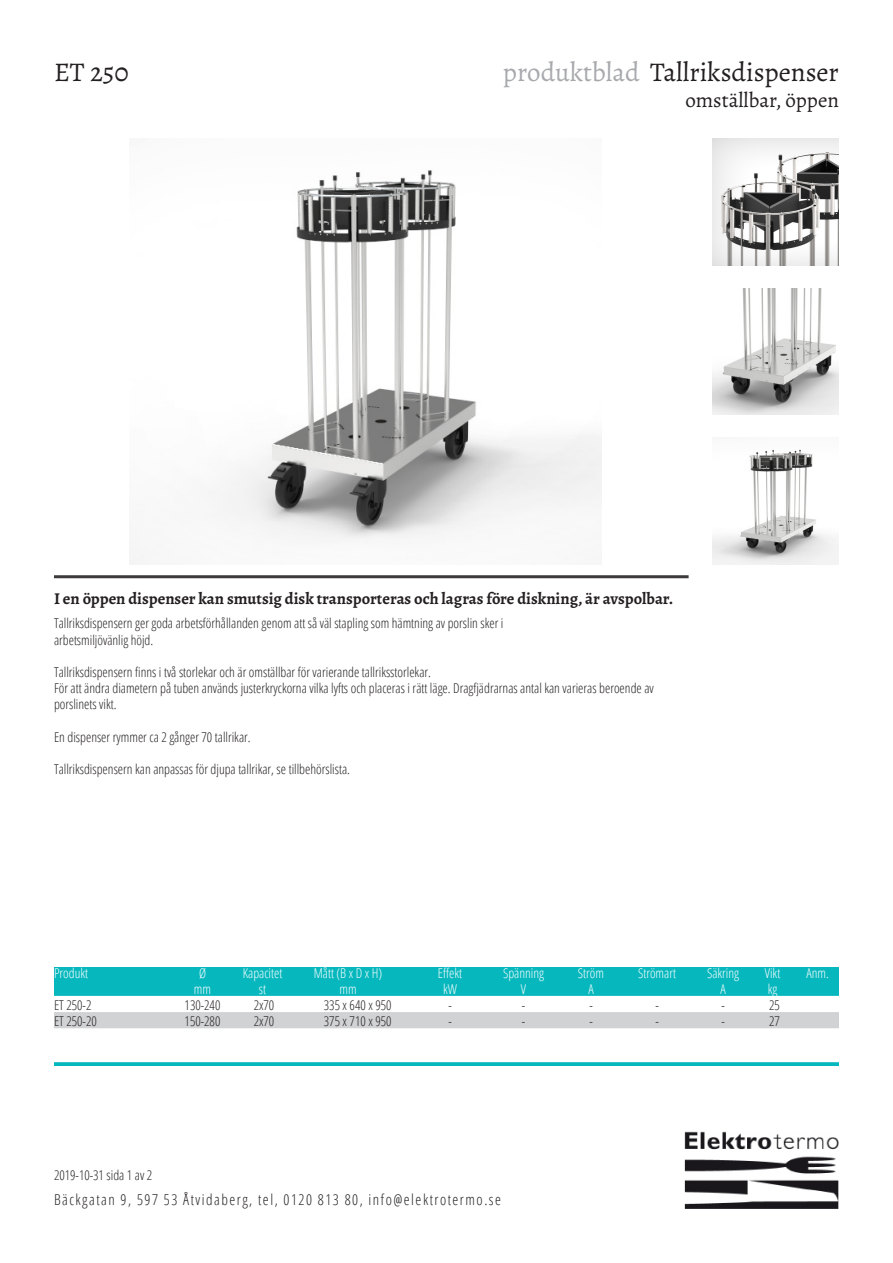
<style>
.page{position:relative;width:893px;height:1263px;background:#fff}
.page>*{position:absolute;margin:0;border:0;box-sizing:border-box;transform-origin:0 0}
.t1{font:27px "Alegreya";color:#231f20}
.t2{font:21px "Alegreya";color:#231f20}
.Rubrik_2{font:700 16.5px "Alegreya";color:#231f20}
.t3{font:300 15px "Open Sans Condensed";letter-spacing:.1em;color:#231f20}
.Brödtext_1{font:300 13.5px/16.2px "Open Sans Condensed";color:#231f20}
.Lista_fakta_rubrikra{font:300 13.5px "Open Sans Condensed";color:#fff}
.Lista_fakta_grå_rad{font:300 13.5px "Open Sans Condensed";color:#231f20}
.Lista_fakta_vit_rad{font:300 13.5px "Open Sans Condensed";color:#231f20}
.s1{color:#a8a9ad}
</style>
<div class="page">
<img style="left:129px;top:170px;width:473px;height:394px">
<div style="left:54px;top:967px;width:785px;height:99px;background:#06b8be"></div>
<div style="left:54px;top:996px;width:785px;height:17px;background:#fff"></div>
<div style="left:54px;top:1012px;width:785px;height:18px;background:#d1d2d4"></div>
<div style="left:54px;top:1028px;width:785px;height:18px;background:#fff"></div>
<div style="left:54px;top:1044px;width:785px;height:18px;background:#fff"></div>
<img style="left:685px;top:1131px;width:154px;height:78px">
<hr style="left:54px;top:575px;width:635px;height:3px;background:#3c3a3b">
<img style="left:713px;top:139px;width:126px;height:126px">
<img style="left:713px;top:288px;width:126px;height:127px">
<img style="left:713px;top:449px;width:126px;height:115px">
<p class="t1" style="left:54px;top:55px;width:76px">ET 250</p>
<p class="t1" style="left:503px;top:55px;width:338px"><span class="s1">produktblad</span> Tallriksdispenser</p>
<p class="t2" style="left:685px;top:86px;width:155px">omställbar, öppen</p>
<p class="Rubrik_2" style="left:54px;top:587px;width:621px">I en öppen dispenser kan smutsig disk transporteras och lagras före diskning, är avspolbar.</p>
<p class="Brödtext_1" style="left:54px;top:615px;width:451px">Tallriksdispensern ger goda arbetsförhållanden genom att så väl stapling som hämtning av porslin sker i arbetsmiljövänlig höjd.</p>
<p class="Brödtext_1" style="left:54px;top:663px;width:378px">Tallriksdispensern finns i två storlekar och är omställbar för varierande tallriksstorlekar.</p>
<p class="Brödtext_1" style="left:54px;top:680px;width:601px">För att ändra diametern på tuben används justerkryckorna vilka lyfts och placeras i rätt läge. Dragfjädrarnas antal kan varieras beroende av porslinets vikt.</p>
<p class="Brödtext_1" style="left:54px;top:728px;width:198px">En dispenser rymmer ca 2 gånger 70 tallrikar.</p>
<p class="Brödtext_1" style="left:54px;top:761px;width:297px">Tallriksdispensern kan anpassas för djupa tallrikar, se tillbehörslista.</p>
<p class="Lista_fakta_rubrikra" style="left:54px;top:964px;width:36px">Produkt</p>
<p class="Lista_fakta_rubrikra" style="left:199px;top:964px;width:9px">Ø</p>
<p class="Lista_fakta_rubrikra" style="left:243px;top:964px;width:41px">Kapacitet</p>
<p class="Lista_fakta_rubrikra" style="left:314px;top:964px;width:70px">Mått (B x D x H)</p>
<p class="Lista_fakta_rubrikra" style="left:438px;top:964px;width:26px">Effekt</p>
<p class="Lista_fakta_rubrikra" style="left:503px;top:964px;width:43px">Spänning</p>
<p class="Lista_fakta_rubrikra" style="left:578px;top:964px;width:28px">Ström</p>
<p class="Lista_fakta_rubrikra" style="left:638px;top:964px;width:39px">Strömart</p>
<p class="Lista_fakta_rubrikra" style="left:707px;top:964px;width:34px">Säkring</p>
<p class="Lista_fakta_rubrikra" style="left:765px;top:964px;width:17px">Vikt</p>
<p class="Lista_fakta_rubrikra" style="left:806px;top:964px;width:24px">Anm.</p>
<p class="Lista_fakta_rubrikra" style="left:194px;top:980px;width:19px">mm</p>
<p class="Lista_fakta_rubrikra" style="left:259px;top:980px;width:9px">st</p>
<p class="Lista_fakta_rubrikra" style="left:339px;top:980px;width:19px">mm</p>
<p class="Lista_fakta_rubrikra" style="left:443px;top:980px;width:15px">kW</p>
<p class="Lista_fakta_rubrikra" style="left:521px;top:980px;width:7px">V</p>
<p class="Lista_fakta_rubrikra" style="left:588px;top:980px;width:7px">A</p>
<p class="Lista_fakta_rubrikra" style="left:720px;top:980px;width:7px">A</p>
<p class="Lista_fakta_rubrikra" style="left:768px;top:980px;width:11px">kg</p>
<p class="Lista_fakta_vit_rad" style="left:54px;top:996px;width:39px">ET 250-2</p>
<p class="Lista_fakta_vit_rad" style="left:185px;top:996px;width:37px">130-240</p>
<p class="Lista_fakta_vit_rad" style="left:254px;top:996px;width:22px">2x70</p>
<p class="Lista_fakta_vit_rad" style="left:324px;top:996px;width:69px">335 x 640 x 950</p>
<p class="Lista_fakta_vit_rad" style="left:448px;top:996px;width:5px">-</p>
<p class="Lista_fakta_vit_rad" style="left:522px;top:996px;width:5px">-</p>
<p class="Lista_fakta_vit_rad" style="left:589px;top:996px;width:5px">-</p>
<p class="Lista_fakta_vit_rad" style="left:655px;top:996px;width:5px">-</p>
<p class="Lista_fakta_vit_rad" style="left:721px;top:996px;width:5px">-</p>
<p class="Lista_fakta_vit_rad" style="left:769px;top:996px;width:12px">25</p>
<p class="Lista_fakta_grå_rad" style="left:54px;top:1012px;width:44px">ET 250-20</p>
<p class="Lista_fakta_grå_rad" style="left:185px;top:1012px;width:37px">150-280</p>
<p class="Lista_fakta_grå_rad" style="left:254px;top:1012px;width:22px">2x70</p>
<p class="Lista_fakta_grå_rad" style="left:324px;top:1012px;width:69px">375 x 710 x 950</p>
<p class="Lista_fakta_grå_rad" style="left:448px;top:1012px;width:5px">-</p>
<p class="Lista_fakta_grå_rad" style="left:522px;top:1012px;width:5px">-</p>
<p class="Lista_fakta_grå_rad" style="left:589px;top:1012px;width:5px">-</p>
<p class="Lista_fakta_grå_rad" style="left:655px;top:1012px;width:5px">-</p>
<p class="Lista_fakta_grå_rad" style="left:721px;top:1012px;width:5px">-</p>
<p class="Lista_fakta_grå_rad" style="left:769px;top:1012px;width:12px">27</p>
<p class="Brödtext_1" style="left:54px;top:1166px;width:100px">2019-10-31 sida 1 av 2</p>
<p class="t3" style="left:54px;top:1190px;width:449px">Bäckgatan 9, 597 53 Åtvidaberg, tel, 0120 813 80, info@elektrotermo.se</p>
</div>
